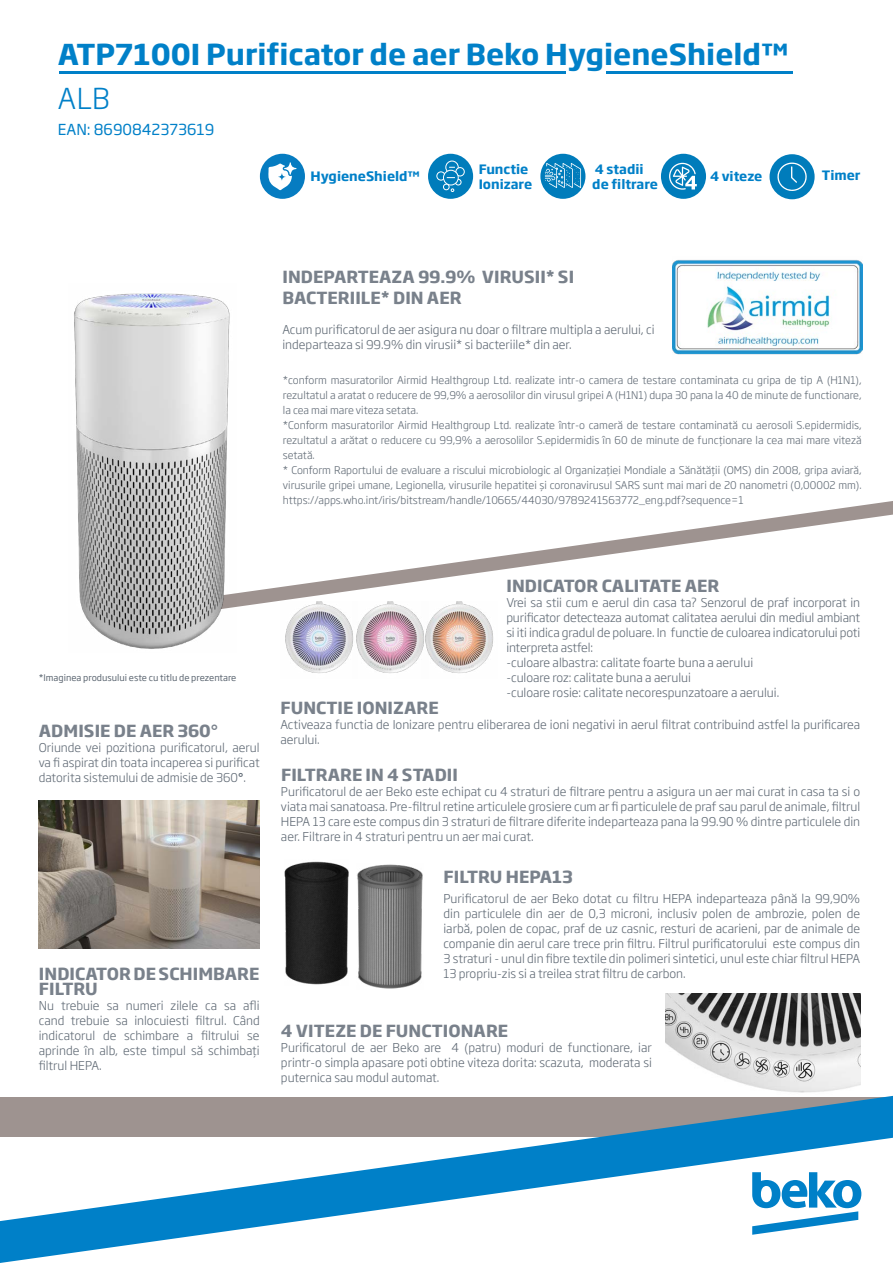
<style>
.page{position:relative;width:893px;height:1263px;background:#fff}
.page>*{position:absolute;margin:0;border:0;box-sizing:border-box;transform-origin:0 0}
.t1{font:700 28.5px "Soho Gothic Pro";color:#0080c8}
.t2{font:300 28.5px "Soho Gothic Pro";color:#0080c8}
.t3{font:700 16.5px/15px "Soho Gothic Pro";letter-spacing:.005em;color:#79818b}
.t4{font:15px "Soho Gothic Pro";color:#0080c8}
.t5{font:700 12.75px/15.3px "Soho Gothic Pro";color:#0080c8}
.t6{font:300 12px/15px "Soho Gothic Pro";color:#5f6974;text-align:justify}
.t7{font:300 10.5px/15px "Soho Gothic Pro";color:#5f6974}
.t8{font:9px "Soho Gothic Pro";color:#5f6974}
.s1{font-weight:500}
</style>
<div class="page">
<svg style="left:0;top:1096px;width:893px;height:167px"></svg>
<hr style="left:59px;top:71px;width:506px;height:2px;background:#0080c8">
<hr style="left:606px;top:71px;width:187px;height:2px;background:#0080c8">
<svg style="left:752px;top:1172px;width:109px;height:63px"></svg>
<img style="left:285px;top:620px;width:67px;height:53px">
<img style="left:352px;top:620px;width:69px;height:53px">
<img style="left:421px;top:620px;width:72px;height:53px">
<img style="left:39px;top:800px;width:221px;height:148px">
<svg style="left:236px;top:501px;width:657px;height:119px"></svg>
<img style="left:74px;top:293px;width:162px;height:356px">
<img style="left:357px;top:864px;width:66px;height:125px">
<img style="left:284px;top:861px;width:65px;height:124px">
<img style="left:666px;top:993px;width:194px;height:100px">
<div style="left:661px;top:154px;width:45px;height:45px;background:#007cbb;border-radius:50%"></div>
<svg style="left:669px;top:163px;width:28px;height:27px"></svg>
<div style="left:769px;top:154px;width:46px;height:45px;background:#007cbb;border-radius:50%"></div>
<svg style="left:777px;top:163px;width:30px;height:28px"></svg>
<div style="left:428px;top:154px;width:45px;height:45px;background:#007cbb;border-radius:50%"></div>
<div style="left:445px;top:161px;width:14px;height:13px;border:1px solid #fff;border-radius:50%"></div>
<div style="left:455px;top:167px;width:10px;height:9px;border:1px solid #fff;border-radius:50%"></div>
<svg style="left:436px;top:167px;width:26px;height:25px"></svg>
<div style="left:540px;top:154px;width:45px;height:45px;background:#007cbb;border-radius:50%"></div>
<svg style="left:545px;top:163px;width:36px;height:25px"></svg>
<div style="left:260px;top:154px;width:45px;height:45px;background:#067cc1;border-radius:50%"></div>
<svg style="left:268px;top:162px;width:28px;height:28px"></svg>
<img style="left:672px;top:260px;width:190px;height:95px">
<h1 class="t1" style="left:58px;top:32px;width:733px">ATP7100I Purificator de aer Beko HygieneShield™</h1>
<h1 class="t2" style="left:58px;top:77px;width:54px">ALB</h1>
<p class="t4" style="left:58px;top:117px;width:158px">EAN: 8690842373619</p>
<p class="t5" style="left:311px;top:168px;width:111px">HygieneShield™</p>
<p class="t5" style="left:592px;top:160px;width:67px">4 stadii de filtrare</p>
<p class="t5" style="left:710px;top:168px;width:54px">4 viteze</p>
<p class="t5" style="left:479px;top:160px;width:55px">Functie<br>Ionizare</p>
<p class="t5" style="left:822px;top:167px;width:40px">Timer</p>
<h2 class="t3" style="left:283px;top:265px;width:293px;line-height:21px">INDEPARTEAZA 99.9% VIRUSII* SI<br>BACTERIILE* DIN AER</h2>
<p class="t6" style="left:282px;top:321px;width:374px">Acum purificatorul de aer asigura nu doar o filtrare multipla a aerului, ci indeparteaza si 99.9% din virusii* si bacteriile* din aer.</p>
<p class="t7" style="left:283px;top:372px;width:580px">*conform masuratorilor Airmid Healthgroup Ltd. realizate intr-o camera de testare contaminata cu gripa de tip A (H1N1), rezultatul a aratat o reducere de 99,9% a aerosolilor din virusul gripei A (H1N1) dupa 30 pana la 40 de minute de functionare, la cea mai mare viteza setata.<br>*Conform masuratorilor Airmid Healthgroup Ltd. realizate într-o cameră de testare contaminată cu aerosoli S.epidermidis, rezultatul a arătat o reducere cu 99,9% a aerosolilor S.epidermidis în 60 de minute de funcționare la cea mai mare viteză setată.<br>* Conform Raportului de evaluare a riscului microbiologic al Organizației Mondiale a Sănătății (OMS) din 2008, gripa aviară, virusurile gripei umane, Legionella, virusurile hepatitei și coronavirusul SARS sunt mai mari de 20 nanometri (0,00002 mm). https://apps.who.int/iris/bitstream/handle/10665/44030/9789241563772_eng.pdf?sequence=1</p>
<p class="t8" style="left:39px;top:670px;width:199px">*Imaginea produsului este cu titlu de prezentare</p>
<h2 class="t3" style="left:39px;top:722px;width:181px">ADMISIE DE AER 360<span class="s1">°</span></h2>
<p class="t6" style="left:39px;top:739px;width:222px">Oriunde vei pozitiona purificatorul, aerul va fi aspirat din toata incaperea si purificat datorita sistemului de admisie de 360<span class="s1">°</span>.</p>
<h2 class="t3" style="left:39px;top:965px;width:222px">INDICATOR DE SCHIMBARE<br>FILTRU</h2>
<p class="t6" style="left:39px;top:997px;width:222px">Nu trebuie sa numeri zilele ca sa afli cand trebuie sa inlocuiesti filtrul. Când indicatorul de schimbare a filtrului se aprinde în alb, este timpul să schimbați filtrul HEPA.</p>
<h2 class="t3" style="left:506px;top:577px;width:215px">INDICATOR CALITATE AER</h2>
<p class="t6" style="left:506px;top:594px;width:355px;text-align:left">Vrei sa stii cum e aerul din casa ta? Senzorul de praf incorporat in purificator detecteaza automat calitatea aerului din mediul ambiant si iti indica gradul de poluare. In functie de culoarea indicatorului poti interpreta astfel:<br>-culoare albastra: calitate foarte buna a aerului<br>-culoare roz: calitate buna a aerului<br>-culoare rosie: calitate necorespunzatoare a aerului.</p>
<h2 class="t3" style="left:280px;top:700px;width:160px">FUNCTIE IONIZARE</h2>
<p class="t6" style="left:280px;top:717px;width:581px">Activeaza functia de Ionizare pentru eliberarea de ioni negativi in aerul filtrat contribuind astfel la purificarea aerului.</p>
<h2 class="t3" style="left:281px;top:767px;width:178px">FILTRARE IN 4 STADII</h2>
<p class="t6" style="left:281px;top:784px;width:581px">Purificatorul de aer Beko este echipat cu 4 straturi de filtrare pentru a asigura un aer mai curat in casa ta si o viata mai sanatoasa. Pre-filtrul retine articulele grosiere cum ar fi particulele de praf sau parul de animale, filtrul HEPA 13 care este compus din 3 straturi de filtrare diferite indeparteaza pana la 99.90 % dintre particulele din aer. Filtrare in 4 straturi pentru un aer mai curat.</p>
<h2 class="t3" style="left:444px;top:868px;width:131px">FILTRU HEPA13</h2>
<p class="t6" style="left:443px;top:890px;width:418px">Purificatorul de aer Beko dotat cu filtru HEPA indeparteaza până la 99,90% din particulele din aer de 0,3 microni, inclusiv polen de ambrozie, polen de iarbă, polen de copac, praf de uz casnic, resturi de acarieni, par de animale de companie din aerul care trece prin filtru. Filtrul purificatorului este compus din 3 straturi - unul din fibre textile din polimeri sintetici, unul este chiar filtrul HEPA 13 propriu-zis si a treilea strat filtru de carbon.</p>
<h2 class="t3" style="left:281px;top:1022px;width:229px">4 VITEZE DE FUNCTIONARE</h2>
<p class="t6" style="left:281px;top:1039px;width:372px">Purificatorul de aer Beko are 4 (patru) moduri de functionare, iar printr-o simpla apasare poti obtine viteza dorita: scazuta, moderata si puternica sau modul automat.</p>
</div>
